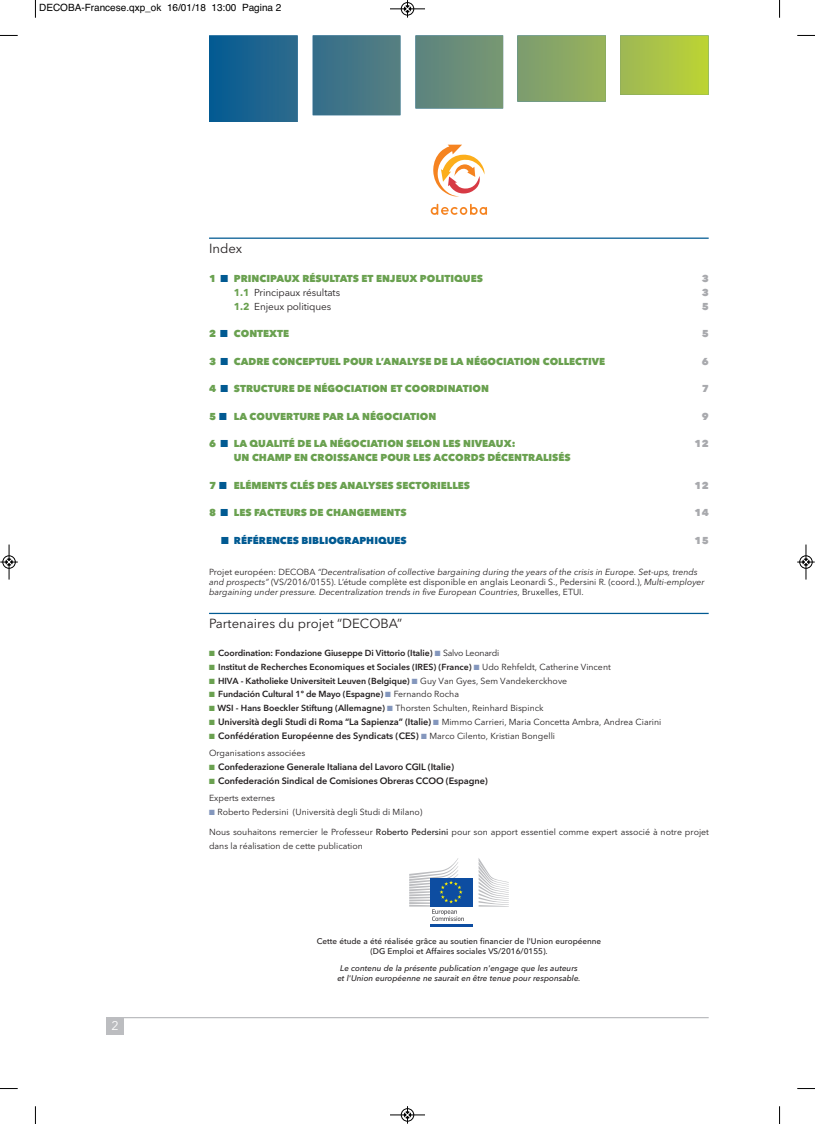
<style>
.page{position:relative;width:815px;height:1124px;background:#fff}
.page>*{position:absolute;margin:0;border:0;box-sizing:border-box;transform-origin:0 0}
.t1{font:13.12px "Avenir Next";color:#231f20}
.t2{font:12.5px "Avenir Next";color:#fff}
.t3{font:800 10px "Avenir Next";color:#6aa150}
.t4{font:10px "Helvetica";color:#000}
.t5{font:10px "Avenir Next";letter-spacing:-.01em;color:#231f20}
.t6{font:800 10px "Avenir Next";color:#015a92}
.t7{font:800 10px "Avenir Next";letter-spacing:.025em;color:#a8a9ad}
.t8{font:600 9.12px "Avenir Next";letter-spacing:-.01em;color:#231f20}
.t9{font:600 8.75px "Avenir Next";letter-spacing:-.01em;color:#231f20}
.t10{font:italic 8.75px/10px "Avenir Next";color:#231f20}
.t11{font:8.75px/13.8px "Avenir Next";color:#231f20}
.t12{font:italic 500 8.12px/10px "Avenir Next";color:#231f20;text-align:center}
.t13{font:500 8.12px/10px "Avenir Next";color:#231f20;text-align:center}
.s1{color:#015a92}
.s2{font-weight:700;color:#6aa150}
.s3{font-style:normal}
.s4{color:#6aa150}
.s5{color:#8497bd}
.s6{font-weight:400}
.s7{font-weight:400;font-size:8.75px}
.s8{font-weight:500}
</style>
<div class="page">
<hr style="left:106px;top:1016px;width:603px;height:2px;background:#bcbdc0">
<div style="left:106px;top:1017px;width:18px;height:18px;background:#bcbdc0"></div>
<hr style="left:209px;top:612px;width:500px;height:2px;background:#015a92">
<hr style="left:209px;top:237px;width:500px;height:2px;background:#015a92">
<svg style="left:209px;top:35px;width:500px;height:87px"></svg>
<div style="left:430px;top:877px;width:42px;height:29px;background:#0d4da1"></div>
<hr style="left:430px;top:924px;width:42px;height:2px;background:#0d4da1">
<svg style="left:479px;top:859px;width:30px;height:47px"></svg>
<svg style="left:409px;top:858px;width:55px;height:62px"></svg>
<svg style="left:433px;top:145px;width:51px;height:51px"></svg>
<svg style="left:431px;top:204px;width:56px;height:11px"></svg>
<svg style="left:35px;top:0;width:1px;height:18px"></svg>
<svg style="left:0;top:35px;width:18px;height:1px"></svg>
<svg style="left:779px;top:0;width:1px;height:18px"></svg>
<svg style="left:797px;top:35px;width:18px;height:1px"></svg>
<svg style="left:35px;top:1106px;width:1px;height:17px"></svg>
<svg style="left:0;top:1088px;width:18px;height:1px"></svg>
<svg style="left:779px;top:1106px;width:1px;height:17px"></svg>
<svg style="left:797px;top:1088px;width:18px;height:1px"></svg>
<div style="left:401px;top:2px;width:13px;height:14px;border:1px solid #fff;border-radius:50%"></div>
<hr style="left:390px;top:9px;width:35px;height:1px;background:#000">
<div style="left:401px;top:2px;width:13px;height:13px;border:1px solid #000;border-radius:50%"></div>
<svg style="left:404px;top:0;width:7px;height:18px"></svg>
<hr style="left:390px;top:1114px;width:35px;height:1px;background:#000">
<div style="left:401px;top:1108px;width:13px;height:13px;border:1px solid #000;border-radius:50%"></div>
<svg style="left:404px;top:1106px;width:7px;height:17px"></svg>
<div style="left:2px;top:555px;width:14px;height:13px;border:1px solid #fff;border-radius:50%"></div>
<hr style="left:9px;top:544px;width:1px;height:35px;background:#000">
<div style="left:3px;top:555px;width:12px;height:13px;border:1px solid #000;border-radius:50%"></div>
<svg style="left:0;top:558px;width:18px;height:7px"></svg>
<div style="left:799px;top:555px;width:14px;height:13px;border:1px solid #fff;border-radius:50%"></div>
<hr style="left:806px;top:544px;width:1px;height:35px;background:#000">
<div style="left:800px;top:555px;width:12px;height:13px;border:1px solid #000;border-radius:50%"></div>
<svg style="left:797px;top:558px;width:18px;height:7px"></svg>
<p class="t4" style="left:39px;top:2px;width:244px">DECOBA-Francese.qxp_ok 16/01/18 13:00 Pagina 2</p>
<h1 class="t1" style="left:209px;top:240px;width:35px">Index</h1>
<p class="t3" style="left:209px;top:272px;width:275px">1 <span class="s1">■</span> PRINCIPAUX RÉSULTATS ET ENJEUX POLITIQUES</p>
<p class="t7" style="left:702px;top:272px;width:8px">3</p>
<p class="t5" style="left:234px;top:286px;width:108px"><span class="s2">1.1</span> Principaux résultats</p>
<p class="t7" style="left:702px;top:286px;width:8px">3</p>
<p class="t5" style="left:234px;top:300px;width:99px"><span class="s2">1.2</span> Enjeux politiques</p>
<p class="t7" style="left:702px;top:300px;width:8px">5</p>
<p class="t3" style="left:209px;top:327px;width:82px">2 <span class="s1">■</span> CONTEXTE</p>
<p class="t7" style="left:702px;top:327px;width:8px">5</p>
<p class="t3" style="left:209px;top:355px;width:398px">3 <span class="s1">■</span> CADRE CONCEPTUEL POUR L’ANALYSE DE LA NÉGOCIATION COLLECTIVE</p>
<p class="t7" style="left:702px;top:355px;width:8px">6</p>
<p class="t3" style="left:209px;top:382px;width:281px">4 <span class="s1">■</span> STRUCTURE DE NÉGOCIATION ET COORDINATION</p>
<p class="t7" style="left:702px;top:382px;width:8px">7</p>
<p class="t3" style="left:209px;top:410px;width:229px">5 <span class="s1">■</span> LA COUVERTURE PAR LA NÉGOCIATION</p>
<p class="t7" style="left:702px;top:410px;width:8px">9</p>
<p class="t3" style="left:209px;top:437px;width:308px">6 <span class="s1">■</span> LA QUALITÉ DE LA NÉGOCIATION SELON LES NIVEAUX:</p>
<p class="t7" style="left:694px;top:437px;width:16px">12</p>
<p class="t3" style="left:234px;top:451px;width:338px">UN CHAMP EN CROISSANCE POUR LES ACCORDS DÉCENTRALISÉS</p>
<p class="t3" style="left:209px;top:479px;width:263px">7 <span class="s1">■</span> ELÉMENTS CLÉS DES ANALYSES SECTORIELLES</p>
<p class="t7" style="left:694px;top:479px;width:16px">12</p>
<p class="t3" style="left:209px;top:506px;width:199px">8 <span class="s1">■</span> LES FACTEURS DE CHANGEMENTS</p>
<p class="t7" style="left:694px;top:506px;width:16px">14</p>
<p class="t6" style="left:221px;top:534px;width:187px">■ RÉFÉRENCES BIBLIOGRAPHIQUES</p>
<p class="t7" style="left:694px;top:534px;width:16px">15</p>
<p class="t10" style="left:209px;top:567px;width:497px"><span class="s3">Projet européen: DECOBA</span> “Decentralisation of collective bargaining during the years of the crisis in Europe. Set-ups, trends and prospects” <span class="s3">(VS/2016/0155). L’étude complète est disponible en anglais Leonardi S., Pedersini R. (coord.),</span> Multi-employer bargaining under pressure. Decentralization trends in five European Countries<span class="s3">, Bruxelles, ETUI.</span></p>
<h1 class="t1" style="left:209px;top:615px;width:195px">Partenaires du projet “DECOBA”</h1>
<p class="t9" style="left:209px;top:647px;width:292px"><span class="s4">■</span> Coordination: Fondazione Giuseppe Di Vittorio (Italie) <span class="s5">■</span> <span class="s6">Salvo Leonardi</span></p>
<p class="t9" style="left:209px;top:661px;width:403px"><span class="s4">■</span> Institut de Recherches Economiques et Sociales (IRES) (France) <span class="s5">■</span> <span class="s6">Udo Rehfeldt, Catherine Vincent</span></p>
<p class="t9" style="left:209px;top:675px;width:360px"><span class="s4">■</span> HIVA - Katholieke Universiteit Leuven (Belgique) <span class="s5">■</span> <span class="s6">Guy Van Gyes, Sem Vandekerckhove</span></p>
<p class="t9" style="left:209px;top:688px;width:251px"><span class="s4">■</span> Fundación Cultural 1º de Mayo (Espagne) <span class="s5">■</span> <span class="s6">Fernando Rocha</span></p>
<p class="t9" style="left:209px;top:702px;width:336px"><span class="s4">■</span> WSI - Hans Boeckler Stiftung (Allemagne) <span class="s5">■</span> <span class="s6">Thorsten Schulten, Reinhard Bispinck</span></p>
<p class="t8" style="left:209px;top:716px;width:454px"><span class="s4">■</span> Università degli Studi di Roma “La Sapienza” (Italie) <span class="s5">■</span> <span class="s7">Mimmo Carrieri, Maria Concetta Ambra, Andrea Ciarini</span></p>
<p class="t8" style="left:209px;top:729px;width:348px"><span class="s4">■</span> Confédération Européenne des Syndicats (CES) <span class="s5">■</span> <span class="s7">Marco Cilento, Kristian Bongelli</span></p>
<p class="t11" style="left:209px;top:746px;width:98px">Organisations associées</p>
<p class="t8" style="left:209px;top:761px;width:247px"><span class="s4">■</span> Confederazione Generale Italiana del Lavoro CGIL (Italie)</p>
<p class="t8" style="left:209px;top:774px;width:280px"><span class="s4">■</span> Confederación Sindical de Comisiones Obreras CCOO (Espagne)</p>
<p class="t11" style="left:209px;top:791px;width:68px">Experts externes</p>
<p class="t11" style="left:209px;top:804px;width:215px"><span class="s5">■</span> Roberto Pedersini (Università degli Studi di Milano)</p>
<p class="t11" style="left:209px;top:824px;width:501px">Nous souhaitons remercier le Professeur <span class="s8">Roberto Pedersini</span> pour son apport essentiel comme expert associé à notre projet dans la réalisation de cette publication</p>
<h2 class="t2" style="left:112px;top:1018px;width:9px">2</h2>
<p class="t13" style="left:317px;top:936px;width:286px">Cette étude a été réalisée grâce au soutien financier de l'Union européenne (DG Emploi et Affaires sociales VS/2016/0155).</p>
<p class="t12" style="left:337px;top:962px;width:245px">Le contenu de la présente publication n'engage que les auteurs et l'Union européenne ne saurait en être tenue pour responsable.</p>
</div>
